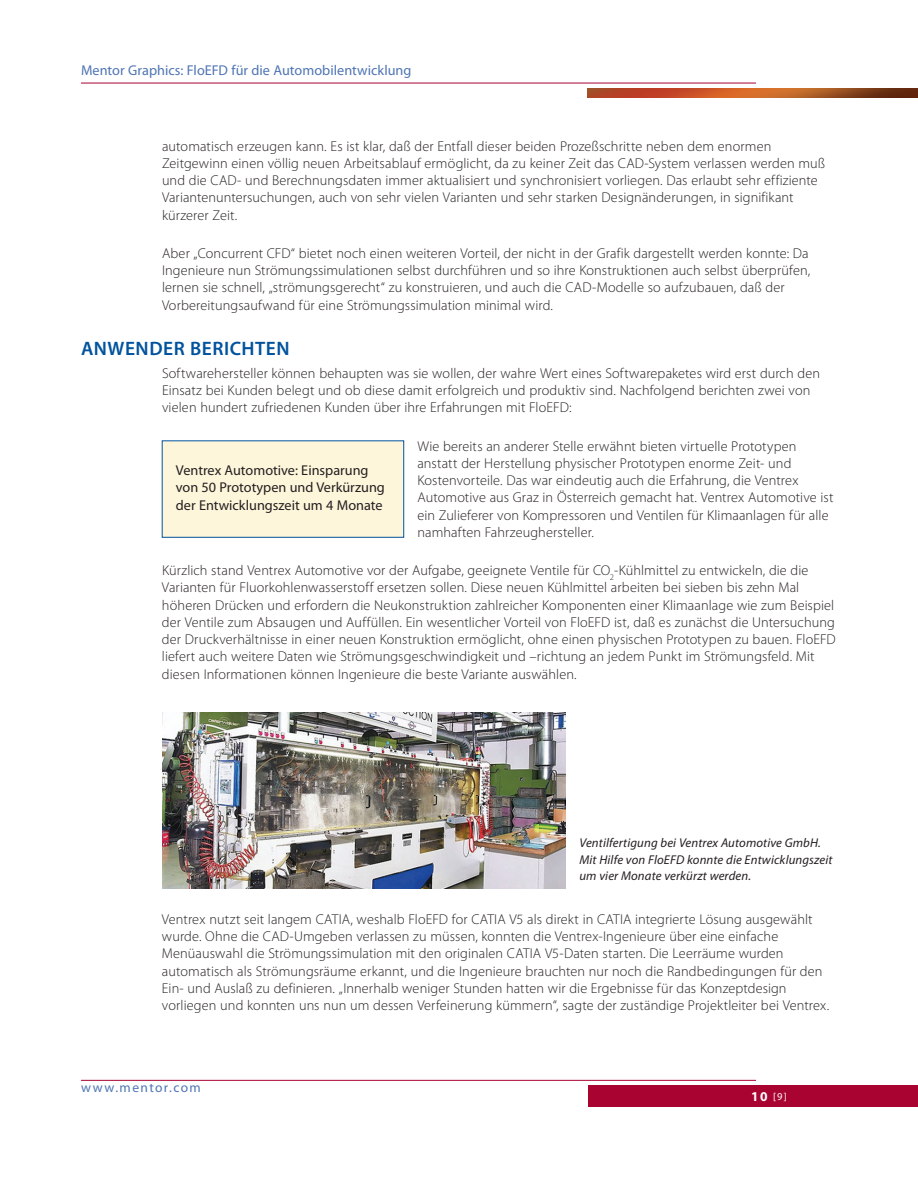
<style>
.page{position:relative;width:918px;height:1188px;background:#fff}
.page>*{position:absolute;margin:0;border:0;box-sizing:border-box;transform-origin:0 0}
.t1{font:600 19.5px "Myriad Pro";letter-spacing:.03em;color:#01539e}
.t2{font:300 14.25px/17.2px "Myriad Pro";letter-spacing:.005em;color:#231f20}
.t3{font:14.25px/17.2px "Myriad Pro";color:#231f20}
.t4{font:14.25px "Myriad Pro";letter-spacing:.005em;color:#4f75b4}
.t5{font:13.5px "Myriad Pro";color:#4f75b4}
.t6{font:italic 12.75px/16.5px "Myriad Pro";letter-spacing:.01em;color:#231f20}
.t7{font:10.5px "Myriad Pro";color:#fff}
.s1{font-weight:700;font-size:13.5px}
</style>
<div class="page">
<div style="left:588px;top:1085px;width:330px;height:22px;background:#a90332"></div>
<hr style="left:81px;top:1080px;width:675px;height:1px;background:#a90332">
<hr style="left:81px;top:83px;width:675px;height:1px;background:#a90332">
<img style="left:587px;top:88px;width:331px;height:10px">
<img style="left:163px;top:713px;width:402px;height:175px">
<div style="left:162px;top:441px;width:242px;height:96px;background:#fef6db"></div>
<p class="t4" style="left:81px;top:61px;width:332px">Mentor Graphics: FloEFD für die Automobilentwicklung</p>
<p class="t2" style="left:162px;top:137px;width:665px">automatisch erzeugen kann. Es ist klar, daß der Entfall dieser beiden Prozeßschritte neben dem enormen Zeitgewinn einen völlig neuen Arbeitsablauf ermöglicht, da zu keiner Zeit das CAD-System verlassen werden muß und die CAD- und Berechnungsdaten immer aktualisiert und synchronisiert vorliegen. Das erlaubt sehr effiziente Variantenuntersuchungen, auch von sehr vielen Varianten und sehr starken Designänderungen, in signifikant kürzerer Zeit.</p>
<p class="t2" style="left:162px;top:244px;width:650px">Aber „Concurrent CFD“ bietet noch einen weiteren Vorteil, der nicht in der Grafik dargestellt werden konnte: Da Ingenieure nun Strömungssimulationen selbst durchführen und so ihre Konstruktionen auch selbst überprüfen, lernen sie schnell, „strömungsgerecht“ zu konstruieren, und auch die CAD-Modelle so aufzubauen, daß der Vorbereitungsaufwand für eine Strömungssimulation minimal wird.</p>
<h1 class="t1" style="left:81px;top:336px;width:210px">ANWENDER BERICHTEN</h1>
<p class="t2" style="left:162px;top:364px;width:660px">Softwarehersteller können behaupten was sie wollen, der wahre Wert eines Softwarepaketes wird erst durch den<br>Einsatz bei Kunden belegt und ob diese damit erfolgreich und produktiv sind. Nachfolgend berichten zwei von vielen hundert zufriedenen Kunden über ihre Erfahrungen mit FloEFD:</p>
<p class="t2" style="left:417px;top:437px;width:418px">Wie bereits an anderer Stelle erwähnt bieten virtuelle Prototypen anstatt der Herstellung physischer Prototypen enorme Zeit- und Kostenvorteile. Das war eindeutig auch die Erfahrung, die Ventrex Automotive aus Graz in Österreich gemacht hat. Ventrex Automotive ist ein Zulieferer von Kompressoren und Ventilen für Klimaanlagen für alle namhaften Fahrzeughersteller.</p>
<p class="t2" style="left:162px;top:562px;width:675px">Kürzlich stand Ventrex Automotive vor der Aufgabe, geeignete Ventile für CO<sub>2</sub>-Kühlmittel zu entwickeln, die die Varianten für Fluorkohlenwasserstoff ersetzen sollen. Diese neuen Kühlmittel arbeiten bei sieben bis zehn Mal höheren Drücken und erfordern die Neukonstruktion zahlreicher Komponenten einer Klimaanlage wie zum Beispiel der Ventile zum Absaugen und Auffüllen. Ein wesentlicher Vorteil von FloEFD ist, daß es zunächst die Untersuchung der Druckverhältnisse in einer neuen Konstruktion ermöglicht, ohne einen physischen Prototypen zu bauen. FloEFD liefert auch weitere Daten wie Strömungsgeschwindigkeit und –richtung an jedem Punkt im Strömungsfeld. Mit diesen Informationen können Ingenieure die beste Variante auswählen.</p>
<p class="t3" style="left:176px;top:462px;width:211px">Ventrex Automotive: Einsparung von 50 Prototypen und Verkürzung der Entwicklungszeit um 4 Monate</p>
<p class="t6" style="left:579px;top:834px;width:255px">Ventilfertigung bei Ventrex Automotive GmbH.<br>Mit Hilfe von FloEFD konnte die Entwicklungszeit um vier Monate verkürzt werden.</p>
<p class="t2" style="left:162px;top:910px;width:669px">Ventrex nutzt seit langem CATIA, weshalb FloEFD for CATIA V5 als direkt in CATIA integrierte Lösung ausgewählt wurde. Ohne die CAD-Umgeben verlassen zu müssen, konnten die Ventrex-Ingenieure über eine einfache Menüauswahl die Strömungssimulation mit den originalen CATIA V5-Daten starten. Die Leerräume wurden automatisch als Strömungsräume erkannt, und die Ingenieure brauchten nur noch die Randbedingungen für den Ein- und Auslaß zu definieren. „Innerhalb weniger Stunden hatten wir die Ergebnisse für das Konzeptdesign vorliegen und konnten uns nun um dessen Verfeinerung kümmern“, sagte der zuständige Projektleiter bei Ventrex.</p>
<p class="t5" style="left:81px;top:1079px;width:121px">www.mentor.com</p>
<p class="t7" style="left:751px;top:1090px;width:37px"><span class="s1">10</span> [9]</p>
</div>
